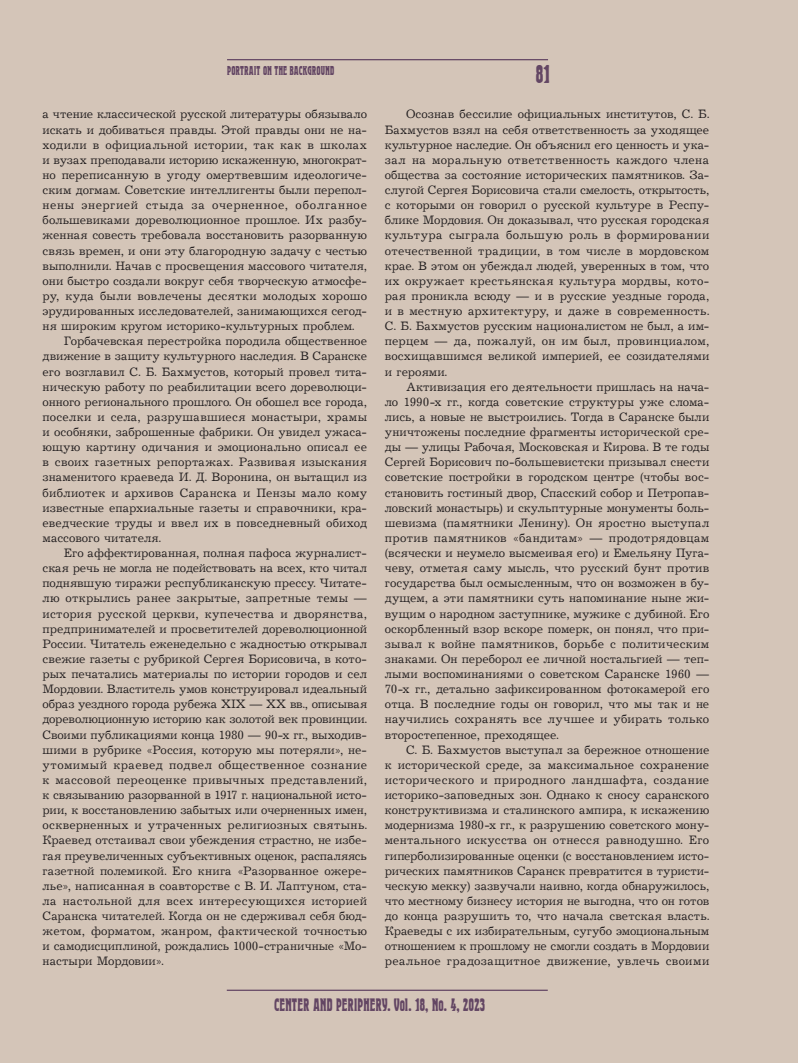
<style>
.page{position:relative;width:798px;height:1063px;background:#fff}
.page>*{position:absolute;margin:0;border:0;box-sizing:border-box;transform-origin:0 0}
.t1{font:25px "Herold DG";color:#634663}
.t2{font:17.5px "Herold DG";color:#634663}
.t3{font:12.5px/15.1px "Journal Cyrillic";letter-spacing:.005em;color:#231f20;text-align:justify}
.t4{font:12.5px "Journal Cyrillic";letter-spacing:.025em;color:#231f20}
.t5{font:12.5px "Journal Cyrillic";letter-spacing:.03em;color:#231f20}
.t6{font:12.5px "Journal Cyrillic";letter-spacing:.035em;color:#231f20}
.t7{font:12.5px "Journal Cyrillic";letter-spacing:.055em;color:#231f20}
.t8{font:12.5px "Herold DG";letter-spacing:.01em;color:#634663}
</style>
<div class="page">
<div style="left:1px;top:0;width:796px;height:1063px;background:#d4c5b8"></div>
<hr style="left:227px;top:990px;width:320px;height:1px;background:#634663">
<hr style="left:227px;top:59px;width:321px;height:1px;background:#634663">
<p class="t8" style="left:227px;top:63px;width:109px">PORTRAIT ON THE BACKGROUND</p>
<p class="t3" style="left:43px;top:107px;width:326px">а чтение классической русской литературы обязывало</p>
<p class="t3" style="left:43px;top:122px;width:326px">искать и добиваться правды. Этой правды они не на-</p>
<p class="t5" style="left:43px;top:138px;width:326px">ходили в официальной истории, так как в школах</p>
<p class="t3" style="left:43px;top:153px;width:326px">и вузах преподавали историю искаженную, многократ-</p>
<p class="t3" style="left:43px;top:168px;width:326px">но переписанную в угоду омертвевшим идеологиче-</p>
<p class="t3" style="left:43px;top:183px;width:326px">ским догмам. Советские интеллигенты были перепол-</p>
<p class="t7" style="left:43px;top:198px;width:326px">нены энергией стыда за очерненное, оболганное</p>
<p class="t3" style="left:43px;top:213px;width:326px">большевиками дореволюционное прошлое. Их разбу-</p>
<p class="t3" style="left:43px;top:228px;width:326px">женная совесть требовала восстановить разорванную</p>
<p class="t3" style="left:43px;top:243px;width:326px">связь времен, и они эту благородную задачу с честью</p>
<p class="t3" style="left:43px;top:258px;width:326px">выполнили. Начав с просвещения массового читателя,</p>
<p class="t3" style="left:43px;top:274px;width:326px">они быстро создали вокруг себя творческую атмосфе-</p>
<p class="t3" style="left:43px;top:289px;width:326px">ру, куда были вовлечены десятки молодых хорошо</p>
<p class="t3" style="left:43px;top:304px;width:326px">эрудированных исследователей, занимающихся сегод-</p>
<p class="t3" style="left:43px;top:319px;width:313px">ня широким кругом историко-культурных проблем.</p>
<p class="t3" style="left:64px;top:334px;width:304px">Горбачевская перестройка породила общественное</p>
<p class="t3" style="left:43px;top:349px;width:326px">движение в защиту культурного наследия. В Саранске</p>
<p class="t3" style="left:43px;top:364px;width:326px">его возглавил С. Б. Бахмустов, который провел тита-</p>
<p class="t3" style="left:43px;top:379px;width:326px">ническую работу по реабилитации всего дореволюци-</p>
<p class="t3" style="left:43px;top:395px;width:326px">онного регионального прошлого. Он обошел все города,</p>
<p class="t4" style="left:43px;top:410px;width:326px">поселки и села, разрушавшиеся монастыри, храмы</p>
<p class="t3" style="left:43px;top:425px;width:326px">и особняки, заброшенные фабрики. Он увидел ужаса-</p>
<p class="t3" style="left:43px;top:440px;width:326px">ющую картину одичания и эмоционально описал ее</p>
<p class="t3" style="left:43px;top:455px;width:326px">в своих газетных репортажах. Развивая изыскания</p>
<p class="t3" style="left:43px;top:470px;width:326px">знаменитого краеведа И. Д. Воронина, он вытащил из</p>
<p class="t3" style="left:43px;top:485px;width:326px">библиотек и архивов Саранска и Пензы мало кому</p>
<p class="t3" style="left:43px;top:500px;width:326px">известные епархиальные газеты и справочники, кра-</p>
<p class="t3" style="left:43px;top:516px;width:326px">еведческие труды и ввел их в повседневный обиход</p>
<p class="t3" style="left:43px;top:531px;width:120px">массового читателя.</p>
<p class="t3" style="left:64px;top:546px;width:304px">Его аффектированная, полная пафоса журналист-</p>
<p class="t3" style="left:43px;top:561px;width:326px">ская речь не могла не подействовать на всех, кто читал</p>
<p class="t3" style="left:43px;top:576px;width:326px">поднявшую тиражи республиканскую прессу. Читате-</p>
<p class="t3" style="left:43px;top:591px;width:326px">лю открылись ранее закрытые, запретные темы —</p>
<p class="t4" style="left:43px;top:607px;width:326px">история русской церкви, купечества и дворянства,</p>
<p class="t3" style="left:43px;top:621px;width:326px">предпринимателей и просветителей дореволюционной</p>
<p class="t3" style="left:43px;top:637px;width:326px">России. Читатель еженедельно с жадностью открывал</p>
<p class="t3" style="left:43px;top:652px;width:326px">свежие газеты с рубрикой Сергея Борисовича, в кото-</p>
<p class="t3" style="left:43px;top:667px;width:326px">рых печатались материалы по истории городов и сел</p>
<p class="t3" style="left:43px;top:682px;width:326px">Мордовии. Властитель умов конструировал идеальный</p>
<p class="t3" style="left:43px;top:697px;width:326px">образ уездного города рубежа XIX — XX вв., описывая</p>
<p class="t3" style="left:43px;top:712px;width:326px">дореволюционную историю как золотой век провинции.</p>
<p class="t3" style="left:43px;top:727px;width:326px">Своими публикациями конца 1980 — 90‑х гг., выходив-</p>
<p class="t3" style="left:43px;top:742px;width:326px">шими в рубрике «Россия, которую мы потеряли», не-</p>
<p class="t6" style="left:43px;top:758px;width:326px">утомимый краевед подвел общественное сознание</p>
<p class="t4" style="left:43px;top:773px;width:326px">к массовой переоценке привычных представлений,</p>
<p class="t3" style="left:43px;top:788px;width:326px">к связыванию разорванной в 1917 г. национальной исто-</p>
<p class="t3" style="left:43px;top:803px;width:326px">рии, к восстановлению забытых или очерненных имен,</p>
<p class="t5" style="left:43px;top:819px;width:326px">оскверненных и утраченных религиозных святынь.</p>
<p class="t3" style="left:43px;top:833px;width:326px">Краевед отстаивал свои убеждения страстно, не избе-</p>
<p class="t3" style="left:43px;top:848px;width:326px">гая преувеличенных субъективных оценок, распаляясь</p>
<p class="t3" style="left:43px;top:863px;width:326px">газетной полемикой. Его книга «Разорванное ожере-</p>
<p class="t3" style="left:43px;top:879px;width:326px">лье», написанная в соавторстве с В. И. Лаптуном, ста-</p>
<p class="t4" style="left:43px;top:894px;width:326px">ла настольной для всех интересующихся историей</p>
<p class="t3" style="left:43px;top:909px;width:326px">Саранска читателей. Когда он не сдерживал себя бюд-</p>
<p class="t3" style="left:43px;top:924px;width:326px">жетом, форматом, жанром, фактической точностью</p>
<p class="t3" style="left:43px;top:939px;width:326px">и самодисциплиной, рождались 1000‑страничные «Мо-</p>
<p class="t3" style="left:43px;top:954px;width:123px">настыри Мордовии».</p>
<h1 class="t1" style="left:535px;top:61px;width:16px">81</h1>
<p class="t3" style="left:384px;top:107px;width:326px;text-indent:21px">Осознав бессилие официальных институтов, С. Б.<br>Бахмустов взял на себя ответственность за уходящее культурное наследие. Он объяснил его ценность и ука&shy;зал на моральную ответственность каждого члена общества за состояние исторических памятников. За&shy;слугой Сергея Борисовича стали смелость, открытость, с которыми он говорил о русской культуре в Респу&shy;блике Мордовия. Он доказывал, что русская городская культура сыграла большую роль в формировании отечественной традиции, в том числе в мордовском крае. В этом он убеждал людей, уверенных в том, что их окружает крестьянская культура мордвы, кото&shy;рая проникла всюду — и в русские уездные города, и в местную архитектуру, и даже в современность.<br>С. Б. Бахмустов русским националистом не был, а им&shy;перцем — да, пожалуй, он им был, провинциалом, восхищавшимся великой империей, ее созидателями и героями.</p>
<p class="t3" style="left:384px;top:379px;width:326px;text-indent:21px">Активизация его деятельности пришлась на нача&shy;ло 1990‑х гг., когда советские структуры уже слома&shy;лись, а новые не выстроились. Тогда в Саранске были уничтожены последние фрагменты исторической сре&shy;ды — улицы Рабочая, Московская и Кирова. В те годы Сергей Борисович по-большевистски призывал снести советские постройки в городском центре (чтобы вос&shy;становить гостиный двор, Спасский собор и Петропав&shy;ловский монастырь) и скульптурные монументы боль&shy;шевизма (памятники Ленину). Он яростно выступал против памятников «бандитам» — продотрядовцам (всячески и неумело высмеивая его) и Емельяну Пуга&shy;чеву, отметая саму мысль, что русский бунт против государства был осмысленным, что он возможен в бу&shy;дущем, а эти памятники суть напоминание ныне жи&shy;вущим о народном заступнике, мужике с дубиной. Его оскорбленный взор вскоре померк, он понял, что при&shy;зывал к войне памятников, борьбе с политическим знаками. Он переборол ее личной ностальгией — теп&shy;лыми воспоминаниями о советском Саранске 1960 — 70‑х гг., детально зафиксированном фотокамерой его отца. В последние годы он говорил, что мы так и не научились сохранять все лучшее и убирать только второстепенное, преходящее.</p>
<p class="t3" style="left:384px;top:742px;width:326px;text-indent:21px">С. Б. Бахмустов выступал за бережное отношение к исторической среде, за максимальное сохранение исторического и природного ландшафта, создание историко-заповедных зон. Однако к сносу саранского конструктивизма и сталинского ампира, к искажению модернизма 1980‑х гг., к разрушению советского мону&shy;ментального искусства он отнесся равнодушно. Его гиперболизированные оценки (с восстановлением исто&shy;рических памятников Саранск превратится в туристи&shy;ческую мекку) зазвучали наивно, когда обнаружилось, что местному бизнесу история не выгодна, что он готов до конца разрушить то, что начала светская власть.<br>Краеведы с их избирательным, сугубо эмоциональным отношением к прошлому не смогли создать в Мордовии реальное градозащитное движение, увлечь своими</p>
<h2 class="t2" style="left:274px;top:995px;width:212px">CENTER AND PERIPHERY. Vol. 18, No. 4, 2023</h2>
</div>
